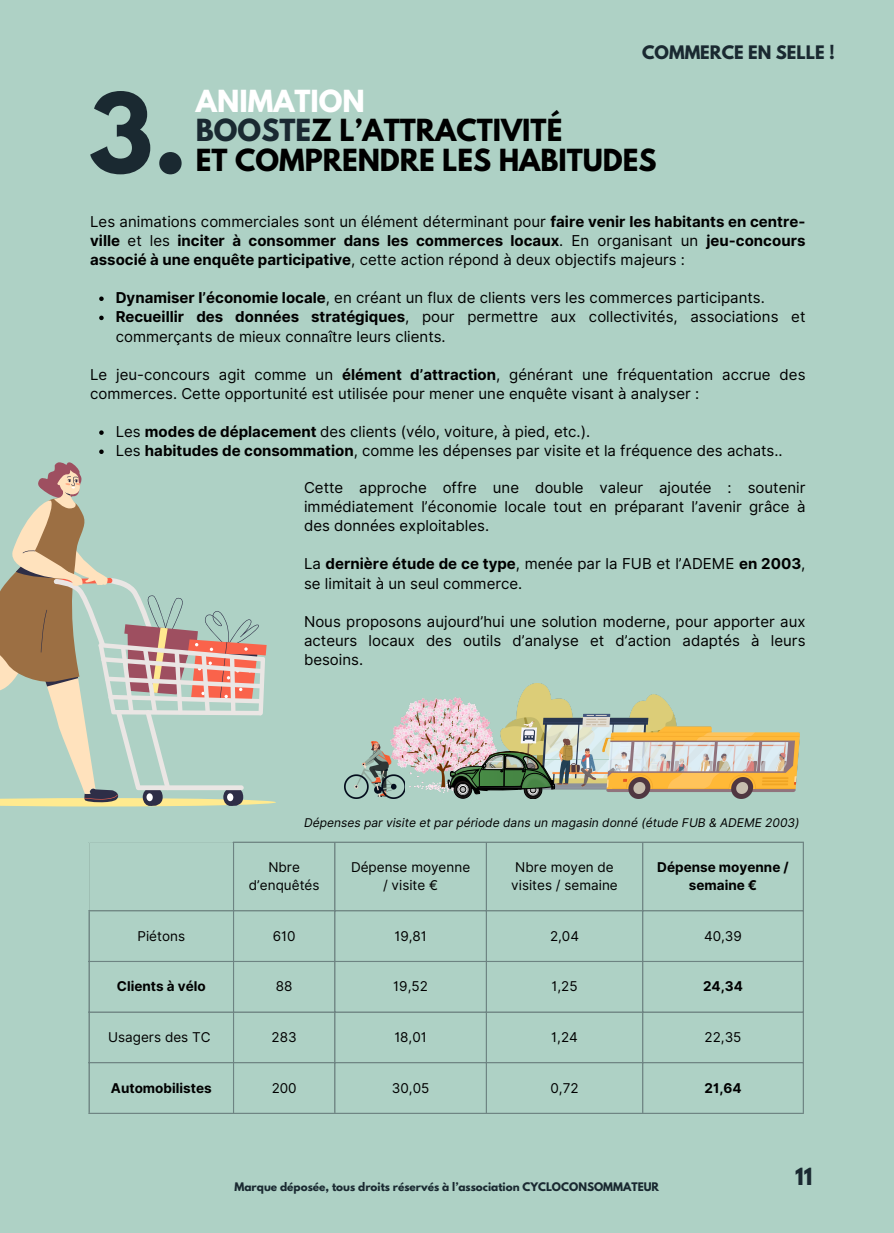
<style>
.page{position:relative;width:894px;height:1233px;background:#fff}
.page>*{position:absolute;margin:0;border:0;box-sizing:border-box;transform-origin:0 0}
.t1{font:700 97.5px "League Spartan";color:#1a2931}
.t2{font:700 27px/29.2px "League Spartan";color:#000}
.t3{font:700 21px "League Spartan";color:#1a2931}
.t4{font:700 16.5px "League Spartan";color:#1a2931}
.t5{font:15px/19.2px "Inter";color:#000}
.t6{font:700 15px/19.2px "Inter";color:#000;text-align:justify}
.t7{font:13.5px/18px "Inter";color:#000;text-align:center}
.t8{font:700 13.5px/18px "Inter";color:#000;text-align:center}
.t9{font:italic 12px "Inter";color:#000}
.t10{font:700 10.5px "League Spartan";color:#1a2931}
.s1{color:#fff}
.s2{color:#1a2931}
.s3{font-weight:400}
.s4{font-weight:700}
</style>
<div class="page">
<div style="left:0;top:0;width:893px;height:1233px;background:#aed1c5"></div>
<hr style="left:88px;top:911px;width:2px;height:202px;background:#6d8382">
<hr style="left:233px;top:843px;width:1px;height:270px;background:#6d8382">
<hr style="left:334px;top:843px;width:1px;height:270px;background:#6d8382">
<hr style="left:485px;top:843px;width:2px;height:270px;background:#6d8382">
<hr style="left:642px;top:843px;width:1px;height:270px;background:#6d8382">
<hr style="left:802px;top:843px;width:1px;height:270px;background:#6d8382">
<hr style="left:233px;top:842px;width:570px;height:1px;background:#6d8382">
<hr style="left:88px;top:910px;width:715px;height:1px;background:#6d8382">
<hr style="left:88px;top:961px;width:715px;height:1px;background:#6d8382">
<hr style="left:88px;top:1012px;width:715px;height:1px;background:#6d8382">
<hr style="left:88px;top:1062px;width:715px;height:1px;background:#6d8382">
<hr style="left:88px;top:1113px;width:715px;height:1px;background:#6d8382">
<svg style="left:0;top:462px;width:276px;height:345px"></svg>
<img style="left:496px;top:684px;width:303px;height:114px">
<img style="left:390px;top:698px;width:106px;height:94px">
<img style="left:344px;top:741px;width:61px;height:58px">
<img style="left:448px;top:751px;width:106px;height:48px">
<svg style="left:99px;top:297px;width:5px;height:4px"></svg>
<svg style="left:99px;top:316px;width:5px;height:4px"></svg>
<svg style="left:99px;top:430px;width:5px;height:5px"></svg>
<svg style="left:99px;top:450px;width:5px;height:4px"></svg>
<p class="t1" style="left:88px;top:85px;width:100px">3.</p>
<p class="t2" style="left:196px;top:90px;width:368px"><span class="s1">ANIMATION<br></span><span class="s2">BOOSTE</span>Z L’ATTRACTIVITÉ</p>
<p class="t4" style="left:642px;top:44px;width:194px">COMMERCE EN SELLE !</p>
<p class="t2" style="left:196px;top:148px;width:462px">ET COMPRENDRE LES HABITUDES</p>
<p class="t6" style="left:90px;top:212px;width:716px"><span class="s3">Les animations commerciales sont un élément déterminant pour</span> faire venir les habitants en centre&shy;ville <span class="s3">et les</span> inciter à consommer dans les commerces locaux<span class="s3">. En organisant un</span> jeu-concours associé à une enquête participative<span class="s3">, cette action répond à deux objectifs majeurs :</span></p>
<p class="t5" style="left:116px;top:288px;width:650px"><span class="s4">Dynamiser l’économie locale</span>, en créant un flux de clients vers les commerces participants.</p>
<p class="t5" style="left:116px;top:307px;width:691px"><span class="s4">Recueillir des données stratégiques</span>, pour permettre aux collectivités, associations et commerçants de mieux connaître leurs clients.</p>
<p class="t5" style="left:90px;top:365px;width:716px">Le jeu-concours agit comme un <span class="s4">élément d’attraction</span>, générant une fréquentation accrue des commerces. Cette opportunité est utilisée pour mener une enquête visant à analyser :</p>
<p class="t5" style="left:116px;top:422px;width:476px">Les <span class="s4">modes de déplacement</span> des clients (vélo, voiture, à pied, etc.).</p>
<p class="t5" style="left:116px;top:441px;width:668px">Les <span class="s4">habitudes de consommation</span>, comme les dépenses par visite et la fréquence des achats..</p>
<p class="t5" style="left:304px;top:478px;width:503px;text-align:justify">Cette approche offre une double valeur ajoutée : soutenir immédiatement l’économie locale tout en préparant l’avenir grâce à des données exploitables.</p>
<p class="t5" style="left:304px;top:554px;width:502px">La <span class="s4">dernière étude de ce type</span>, menée par la FUB et l’ADEME <span class="s4">en 2003</span>, se limitait à un seul commerce.</p>
<p class="t5" style="left:304px;top:612px;width:503px;text-align:justify">Nous proposons aujourd’hui une solution moderne, pour apporter aux acteurs locaux des outils d’analyse et d’action adaptés à leurs besoins.</p>
<p class="t9" style="left:304px;top:815px;width:497px">Dépenses par visite et par période dans un magasin donné (étude FUB &amp; ADEME 2003)</p>
<h1 class="t7" style="left:268px;top:858px;width:33px">Nbre</h1>
<h2 class="t7" style="left:249px;top:876px;width:72px">d’enquêtés</h2>
<h4 class="t7" style="left:351px;top:858px;width:121px">Dépense moyenne / visite €</h4>
<p class="t7" style="left:511px;top:858px;width:108px;text-align:left">Nbre moyen de visites / semaine</p>
<p class="t8" style="left:657px;top:858px;width:133px">Dépense moyenne / semaine €</p>
<h4 class="t7" style="left:137px;top:927px;width:49px">Piétons</h4>
<p class="t7" style="left:273px;top:927px;width:24px">610</p>
<p class="t7" style="left:394px;top:927px;width:34px">19,81</p>
<p class="t7" style="left:550px;top:927px;width:31px">2,04</p>
<h4 class="t7" style="left:703px;top:927px;width:39px">40,39</h4>
<h4 class="t8" style="left:117px;top:977px;width:90px">Clients à vélo</h4>
<h4 class="t7" style="left:276px;top:977px;width:18px">88</h4>
<p class="t7" style="left:393px;top:977px;width:36px">19,52</p>
<p class="t7" style="left:551px;top:977px;width:28px">1,25</p>
<p class="t8" style="left:703px;top:977px;width:41px">24,34</p>
<p class="t7" style="left:108px;top:1028px;width:104px">Usagers des TC</p>
<h5 class="t7" style="left:271px;top:1028px;width:27px">283</h5>
<p class="t7" style="left:394px;top:1028px;width:34px">18,01</p>
<p class="t7" style="left:551px;top:1028px;width:28px">1,24</p>
<p class="t7" style="left:704px;top:1028px;width:38px">22,35</p>
<p class="t8" style="left:111px;top:1079px;width:102px">Automobilistes</p>
<p class="t7" style="left:271px;top:1079px;width:27px">200</p>
<p class="t7" style="left:392px;top:1079px;width:39px">30,05</p>
<p class="t7" style="left:550px;top:1079px;width:30px">0,72</p>
<p class="t8" style="left:704px;top:1079px;width:39px">21,64</p>
<p class="t10" style="left:234px;top:1182px;width:426px">Marque déposée, tous droits réservés à l’association CYCLOCONSOMMATEUR</p>
<h3 class="t3" style="left:795px;top:1167px;width:19px">11</h3>
</div>
